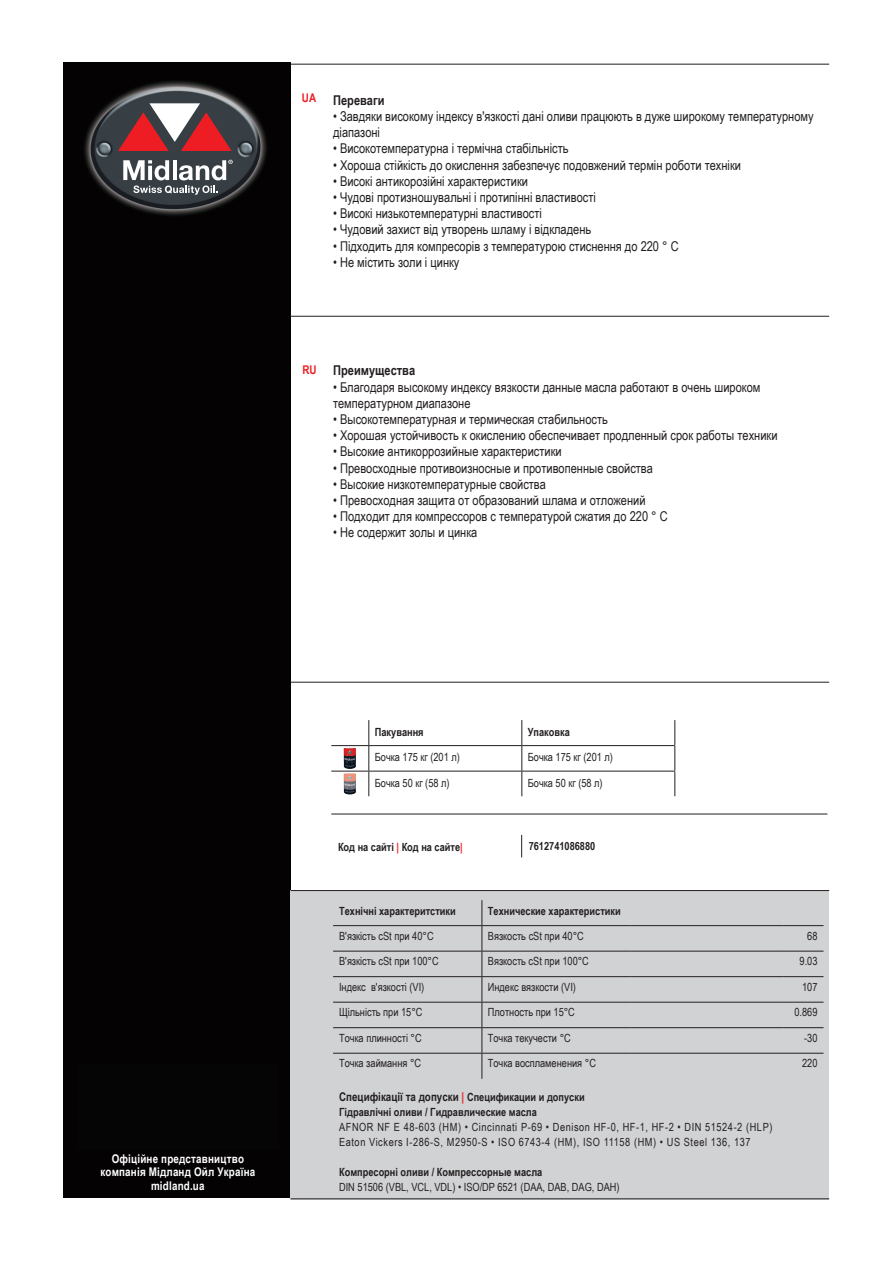
<style>
.page{position:relative;width:893px;height:1263px;background:#fff}
.page>*{position:absolute;margin:0;border:0;box-sizing:border-box;transform-origin:0 0}
.t1{font:13.5px/16.2px "Arial Narrow";color:#231f20}
.t2{font:700 13.5px "Arial Narrow";color:#231f20}
.t3{font:700 12px/13.5px "Arial Narrow";letter-spacing:.015em;color:#fff;text-align:center}
.t4{font:700 12px "Arial Narrow";color:#231f20}
.t5{font:700 12px "Arial Narrow";color:#ee1d23}
.t6{font:11.25px "Arial Narrow";color:#231f20}
.t7{font:700 11.25px "Arial Narrow";color:#231f20}
.t8{font:11.25px/14.9px "Arial Narrow";letter-spacing:.05em;color:#231f20}
.s1{color:#ee1d23}
.s2{font-size:11.25px}
</style>
<div class="page">
<div style="left:64px;top:62px;width:227px;height:1135px;background:#040202"></div>
<svg style="left:118px;top:103px;width:114px;height:48px"></svg>
<svg style="left:123px;top:160px;width:110px;height:35px"></svg>
<div style="left:291px;top:890px;width:538px;height:309px;background:#d1d2d4"></div>
<hr style="left:291px;top:64px;width:538px;height:1px;background:#231f20">
<hr style="left:291px;top:1198px;width:538px;height:1px;background:#231f20">
<hr style="left:291px;top:890px;width:538px;height:1px;background:#231f20">
<hr style="left:291px;top:316px;width:538px;height:1px;background:#231f20">
<hr style="left:291px;top:682px;width:538px;height:1px;background:#231f20">
<hr style="left:331px;top:745px;width:38px;height:1px;background:#231f20">
<hr style="left:369px;top:745px;width:153px;height:1px;background:#231f20">
<hr style="left:522px;top:745px;width:153px;height:1px;background:#231f20">
<hr style="left:331px;top:771px;width:38px;height:1px;background:#231f20">
<hr style="left:369px;top:771px;width:153px;height:1px;background:#231f20">
<svg style="left:368px;top:720px;width:1px;height:76px"></svg>
<hr style="left:522px;top:771px;width:153px;height:1px;background:#231f20">
<svg style="left:521px;top:720px;width:1px;height:76px"></svg>
<svg style="left:674px;top:720px;width:1px;height:76px"></svg>
<img style="left:343px;top:748px;width:13px;height:21px">
<img style="left:343px;top:773px;width:13px;height:22px">
<hr style="left:333px;top:925px;width:149px;height:1px;background:#231f20">
<hr style="left:482px;top:925px;width:149px;height:1px;background:#231f20">
<hr style="left:631px;top:925px;width:153px;height:1px;background:#231f20">
<hr style="left:784px;top:925px;width:39px;height:1px;background:#231f20">
<hr style="left:333px;top:951px;width:149px;height:1px;background:#231f20">
<hr style="left:482px;top:951px;width:149px;height:1px;background:#231f20">
<hr style="left:631px;top:951px;width:153px;height:1px;background:#231f20">
<hr style="left:784px;top:951px;width:39px;height:1px;background:#231f20">
<hr style="left:333px;top:976px;width:149px;height:1px;background:#231f20">
<hr style="left:482px;top:976px;width:149px;height:1px;background:#231f20">
<hr style="left:631px;top:976px;width:153px;height:1px;background:#231f20">
<hr style="left:784px;top:976px;width:39px;height:1px;background:#231f20">
<hr style="left:333px;top:1002px;width:149px;height:1px;background:#231f20">
<hr style="left:482px;top:1002px;width:149px;height:1px;background:#231f20">
<hr style="left:631px;top:1002px;width:153px;height:1px;background:#231f20">
<hr style="left:784px;top:1002px;width:39px;height:1px;background:#231f20">
<hr style="left:333px;top:1027px;width:149px;height:1px;background:#231f20">
<hr style="left:482px;top:1027px;width:149px;height:1px;background:#231f20">
<hr style="left:631px;top:1027px;width:153px;height:1px;background:#231f20">
<hr style="left:784px;top:1027px;width:39px;height:1px;background:#231f20">
<hr style="left:333px;top:1053px;width:149px;height:1px;background:#231f20">
<hr style="left:482px;top:1053px;width:149px;height:1px;background:#231f20">
<svg style="left:482px;top:900px;width:1px;height:179px"></svg>
<hr style="left:631px;top:1053px;width:153px;height:1px;background:#231f20">
<hr style="left:784px;top:1053px;width:39px;height:1px;background:#231f20">
<svg style="left:521px;top:835px;width:1px;height:22px"></svg>
<hr style="left:331px;top:814px;width:496px;height:1px;background:#231f20">
<div style="left:78px;top:1064px;width:200px;height:85px;background:#050505"></div>
<p class="t5" style="left:302px;top:89px;width:16px">UA</p>
<p class="t2" style="left:333px;top:90px;width:53px">Переваги</p>
<p class="t1" style="left:333px;top:108px;width:482px">• Завдяки високому індексу в'язкості дані оливи працюють в дуже широкому температурному діапазоні</p>
<p class="t1" style="left:333px;top:140px;width:237px">• Високотемпературна і термічна стабільність</p>
<p class="t1" style="left:333px;top:156px;width:409px">• Хороша стійкість до окислення забезпечує подовжений термін роботи техніки</p>
<p class="t1" style="left:333px;top:173px;width:196px">• Високі антикорозійні характеристики</p>
<p class="t1" style="left:333px;top:189px;width:264px">• Чудові протизношувальні і протипінні властивості</p>
<p class="t1" style="left:333px;top:205px;width:210px">• Високі низькотемпературні властивості</p>
<p class="t1" style="left:333px;top:221px;width:260px">• Чудовий захист від утворень шламу і відкладень</p>
<p class="t1" style="left:333px;top:237px;width:347px">• Підходить для компресорів з температурою стиснення до 220 ° C</p>
<p class="t1" style="left:333px;top:254px;width:128px">• Не містить золи і цинку</p>
<p class="t5" style="left:302px;top:361px;width:16px">RU</p>
<p class="t2" style="left:333px;top:360px;width:84px">Преимущества</p>
<p class="t1" style="left:333px;top:378px;width:429px">• Благодаря высокому индексу вязкости данные масла работают в очень широком температурном диапазоне</p>
<p class="t1" style="left:333px;top:411px;width:276px">• Высокотемпературная и термическая стабильность</p>
<p class="t1" style="left:333px;top:427px;width:446px">• Хорошая устойчивость к окислению обеспечивает продленный срок работы техники</p>
<p class="t1" style="left:333px;top:443px;width:230px">• Высокие антикоррозийные характеристики</p>
<p class="t1" style="left:333px;top:459px;width:321px">• Превосходные противоизносные и противопенные свойства</p>
<p class="t1" style="left:333px;top:475px;width:214px">• Высокие низкотемпературные свойства</p>
<p class="t1" style="left:333px;top:492px;width:314px">• Превосходная защита от образований шлама и отложений</p>
<p class="t1" style="left:333px;top:508px;width:336px">• Подходит для компрессоров с температурой сжатия до 220 ° C</p>
<p class="t1" style="left:333px;top:524px;width:146px">• Не содержит золы и цинка</p>
<p class="t3" style="left:100px;top:1151px;width:156px">Офіційне представництво компанія Мідланд Ойл Україна midland.ua</p>
<p class="t7" style="left:375px;top:724px;width:50px">Пакування</p>
<p class="t7" style="left:528px;top:724px;width:44px">Упаковка</p>
<p class="t6" style="left:375px;top:749px;width:87px">Бочка 175 кг (201 л)</p>
<p class="t6" style="left:528px;top:749px;width:87px">Бочка 175 кг (201 л)</p>
<p class="t6" style="left:375px;top:774px;width:76px">Бочка 50 кг (58 л)</p>
<p class="t6" style="left:528px;top:774px;width:76px">Бочка 50 кг (58 л)</p>
<p class="t7" style="left:338px;top:839px;width:126px">Код на сайті <span class="s1">|</span> Код на сайте<span class="s1">|</span></p>
<p class="t7" style="left:529px;top:838px;width:68px">7612741086880</p>
<p class="t7" style="left:339px;top:902px;width:118px">Технічні характеритстики</p>
<p class="t7" style="left:488px;top:902px;width:134px">Технические характеристики</p>
<p class="t6" style="left:339px;top:927px;width:96px">В'язкість cSt при 40°C</p>
<p class="t6" style="left:488px;top:927px;width:97px">Вязкость cSt при 40°C</p>
<p class="t6" style="left:807px;top:927px;width:12px">68</p>
<p class="t6" style="left:339px;top:953px;width:101px">В'язкість cSt при 100°C</p>
<p class="t6" style="left:488px;top:953px;width:103px">Вязкость cSt при 100°C</p>
<p class="t6" style="left:799px;top:953px;width:19px">9.03</p>
<p class="t6" style="left:339px;top:979px;width:87px">Індекс в'язкості (VI)</p>
<p class="t6" style="left:488px;top:979px;width:90px">Индекс вязкости (VI)</p>
<p class="t6" style="left:802px;top:979px;width:17px">107</p>
<p class="t6" style="left:339px;top:1004px;width:85px">Щільність при 15°C</p>
<p class="t6" style="left:488px;top:1004px;width:89px">Плотность при 15°C</p>
<p class="t6" style="left:794px;top:1004px;width:25px">0.869</p>
<p class="t6" style="left:339px;top:1030px;width:84px">Точка плинності °C</p>
<p class="t6" style="left:488px;top:1030px;width:84px">Точка текучести °C</p>
<p class="t6" style="left:804px;top:1030px;width:15px">-30</p>
<p class="t6" style="left:339px;top:1055px;width:84px">Точка займання °C</p>
<p class="t6" style="left:488px;top:1055px;width:110px">Точка воспламенения °C</p>
<p class="t6" style="left:802px;top:1055px;width:17px">220</p>
<p class="t4" style="left:339px;top:1088px;width:247px">Специфікації та допуски <span class="s1">|</span> <span class="s2">Спецификации и допуски</span></p>
<p class="t7" style="left:339px;top:1104px;width:199px">Гідравлічні оливи / Гидравлические масла</p>
<p class="t8" style="left:339px;top:1119px;width:435px">AFNOR NF E 48-603 (HM) • Cincinnati P-69 • Denison HF-0, HF-1, HF-2 • DIN 51524-2 (HLP)<br>Eaton Vickers I-286-S, M2950-S • ISO 6743-4 (HM), ISO 11158 (HM) • US Steel 136, 137</p>
<p class="t7" style="left:339px;top:1164px;width:205px">Компресорні оливи / Компрессорные масла</p>
<p class="t6" style="left:339px;top:1179px;width:282px">DIN 51506 (VBL, VCL, VDL) • ISO/DP 6521 (DAA, DAB, DAG, DAH)</p>
</div>
